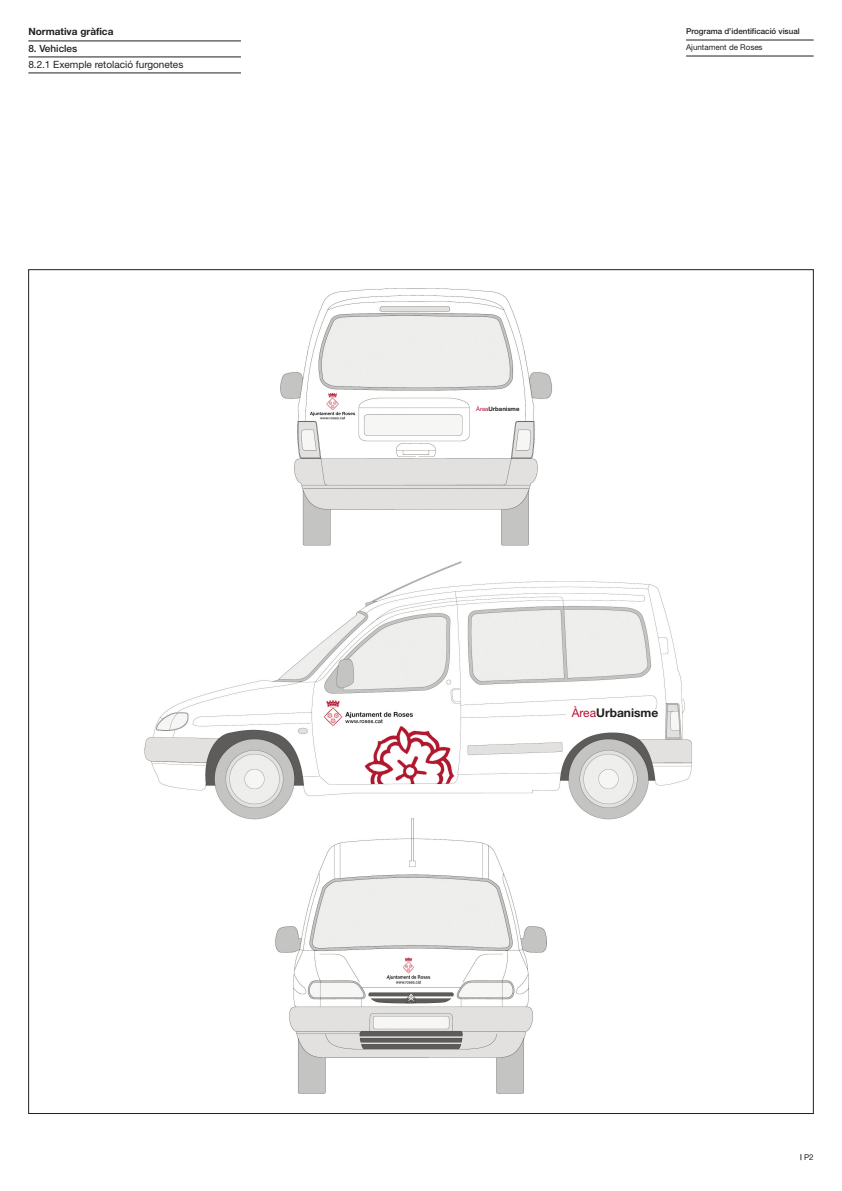
<style>
.page{position:relative;width:842px;height:1191px;background:#fff}
.page>*{position:absolute;margin:0;border:0;box-sizing:border-box;transform-origin:0 0}
.t1{font:700 12px "Helvetica Neue";color:#231f20}
.t2{font:10px "Helvetica Neue";color:#231f20}
.t3{font:700 10px "Helvetica Neue";color:#231f20}
.t4{font:500 10px "Helvetica Neue";color:#231f20}
.t5{font:500 8px "Helvetica Neue";color:#231f20}
.t6{font:8px "Helvetica Neue";color:#231f20}
.t7{font:700 6px "Helvetica Neue";color:#231f20}
.s1{font-weight:400;color:#b90f36}
.s2{font-weight:700}
</style>
<div class="page">
<hr style="left:28px;top:41px;width:213px;height:1px;background:#231f20">
<hr style="left:28px;top:57px;width:213px;height:1px;background:#231f20">
<hr style="left:28px;top:73px;width:213px;height:1px;background:#231f20">
<hr style="left:686px;top:40px;width:128px;height:1px;background:#231f20">
<hr style="left:686px;top:56px;width:128px;height:1px;background:#231f20">
<img style="left:144px;top:288px;width:548px;height:806px">
<div style="left:566px;top:709px;width:96px;height:14px;background:#fff"></div>
<div style="left:471px;top:406px;width:51px;height:9px;background:#fff"></div>
<p class="t3" style="left:28px;top:28px;width:87px">Normativa gràfica</p>
<p class="t4" style="left:28px;top:44px;width:51px">8. Vehicles</p>
<p class="t2" style="left:28px;top:60px;width:156px">8.2.1 Exemple retolació furgonetes</p>
<p class="t5" style="left:686px;top:28px;width:115px">Programa d’identificació visual</p>
<p class="t6" style="left:686px;top:44px;width:78px">Ajuntament de Roses</p>
<p class="t7" style="left:476px;top:406px;width:45px"><span class="s1">Àrea</span>Urbanisme</p>
<p class="t1" style="left:572px;top:709px;width:88px"><span class="s1">Àrea</span>Urbanisme</p>
<p class="t6" style="left:800px;top:1154px;width:15px"><span class="s2">|</span> P2</p>
</div>
